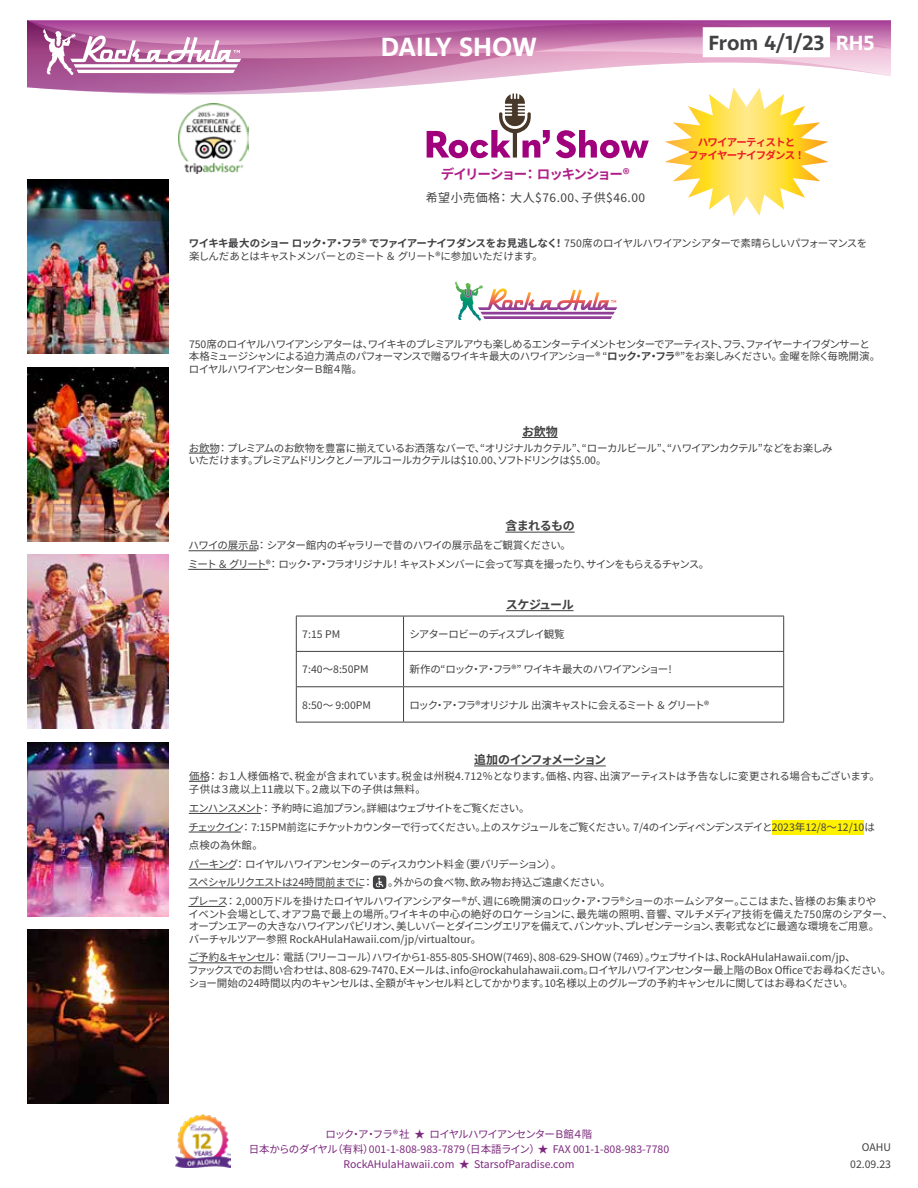
<style>
.page{position:relative;width:918px;height:1188px;background:#fff}
.page>*{position:absolute;margin:0;border:0;box-sizing:border-box;transform-origin:0 0}
.t1{font:600 27px "Ingra";letter-spacing:-.005em;color:#fff}
.t2{font:600 21px "Ingra";color:#414042}
.t3{font:700 13.5px "Source Han Sans JP";letter-spacing:-.105em;color:#b01f88}
.t4{font:12px "Source Han Sans JP";letter-spacing:.04em;color:#414042}
.t5{font:700 12px "Source Han Sans JP";letter-spacing:-.05em;color:#414042}
.t6{font:700 12px "Source Han Sans JP";letter-spacing:-.12em;color:#414042}
.t7{font:10.5px/18.6px "Source Han Sans JP";letter-spacing:-.08em;color:#414042}
.t8{font:10.5px/12.6px "Source Han Sans JP";letter-spacing:-.03em;color:#414042}
.t9{font:10.5px/12.6px "Source Han Sans JP";letter-spacing:-.02em;color:#414042}
.t10{font:10.5px/12.6px "Source Han Sans JP";letter-spacing:-.085em;color:#414042}
.t11{font:10.5px/12.6px "Source Han Sans JP";letter-spacing:-.06em;color:#414042}
.t12{font:10.5px/15px "Source Han Sans JP";color:#7c287d;text-align:center}
.t13{font:10.5px/13.5px "Source Han Sans JP";letter-spacing:.005em;color:#414042}
.t14{font:10.5px/18.6px "Source Han Sans JP";letter-spacing:-.09em;color:#414042}
.t15{font:10.5px "Source Han Sans JP";letter-spacing:-.12em;color:#414042}
.t16{font:10.5px "Source Han Sans JP";letter-spacing:-.11em;color:#414042}
.t17{font:700 10.5px/12.6px "Source Han Sans JP";letter-spacing:-.08em;color:#ed1d24;text-align:center}
.t18{font:10.5px/16.5px "Source Han Sans JP";color:#414042;text-align:right}
.s1{color:#fff}
.s2{font-weight:700}
</style>
<div class="page">
<img style="left:27px;top:555px;width:141px;height:174px">
<img style="left:27px;top:180px;width:141px;height:174px">
<img style="left:27px;top:367px;width:141px;height:174px">
<img style="left:27px;top:930px;width:141px;height:174px">
<img style="left:27px;top:742px;width:141px;height:174px">
<svg style="left:27px;top:20px;width:864px;height:16px;background:#af539d"></svg>
<svg style="left:27px;top:36px;width:864px;height:59px"></svg>
<img style="left:175px;top:1114px;width:56px;height:54px">
<svg style="left:43px;top:29px;width:198px;height:46px"></svg>
<div style="left:772px;top:821px;width:92px;height:14px;background:#fff200"></div>
<svg style="left:665px;top:88px;width:163px;height:128px"></svg>
<hr style="left:522px;top:437px;width:36px;height:1px;background:#414042">
<svg style="left:189px;top:453px;width:28px;height:1px"></svg>
<hr style="left:505px;top:532px;width:70px;height:1px;background:#414042">
<hr style="left:189px;top:551px;width:68px;height:1px;background:#414042">
<hr style="left:188px;top:569px;width:80px;height:1px;background:#414042">
<hr style="left:506px;top:610px;width:68px;height:1px;background:#414042">
<hr style="left:296px;top:616px;width:108px;height:1px;background:#414042">
<hr style="left:296px;top:616px;width:1px;height:35px;background:#414042">
<hr style="left:403px;top:616px;width:1px;height:35px;background:#414042">
<hr style="left:296px;top:651px;width:108px;height:1px;background:#414042">
<hr style="left:296px;top:652px;width:1px;height:34px;background:#414042">
<hr style="left:403px;top:652px;width:1px;height:34px;background:#414042">
<hr style="left:296px;top:686px;width:108px;height:1px;background:#414042">
<hr style="left:296px;top:687px;width:1px;height:35px;background:#414042">
<hr style="left:403px;top:687px;width:1px;height:35px;background:#414042">
<hr style="left:296px;top:722px;width:108px;height:1px;background:#414042">
<hr style="left:404px;top:616px;width:380px;height:1px;background:#414042">
<hr style="left:783px;top:616px;width:1px;height:35px;background:#414042">
<hr style="left:404px;top:651px;width:380px;height:1px;background:#414042">
<hr style="left:783px;top:652px;width:1px;height:34px;background:#414042">
<hr style="left:404px;top:686px;width:380px;height:1px;background:#414042">
<hr style="left:783px;top:687px;width:1px;height:35px;background:#414042">
<hr style="left:404px;top:722px;width:380px;height:1px;background:#414042">
<hr style="left:474px;top:766px;width:132px;height:1px;background:#414042">
<svg style="left:189px;top:781px;width:19px;height:1px"></svg>
<hr style="left:189px;top:813px;width:72px;height:1px;background:#414042">
<hr style="left:189px;top:832px;width:52px;height:1px;background:#414042">
<hr style="left:189px;top:869px;width:46px;height:1px;background:#414042">
<hr style="left:188px;top:888px;width:175px;height:1px;background:#414042">
<hr style="left:188px;top:906px;width:37px;height:1px;background:#414042">
<hr style="left:188px;top:963px;width:85px;height:1px;background:#414042">
<div style="left:373px;top:876px;width:13px;height:13px;background:#414042;border-radius:3px"></div>
<svg style="left:376px;top:878px;width:8px;height:9px"></svg>
<img style="left:179px;top:103px;width:69px;height:71px">
<svg style="left:556px;top:130px;width:93px;height:28px"></svg>
<svg style="left:427px;top:93px;width:123px;height:65px"></svg>
<svg style="left:455px;top:281px;width:162px;height:40px"></svg>
<div style="left:703px;top:27px;width:127px;height:30px;background:#fff"></div>
<h1 class="t1" style="left:381px;top:30px;width:158px">DAILY SHOW</h1>
<h2 class="t2" style="left:708px;top:30px;width:168px">From 4/1/23 <span class="s1">RH5</span></h2>
<p class="t3" style="left:441px;top:167px;width:190px">デイリーショー： ロッキンショー®</p>
<p class="t4" style="left:426px;top:191px;width:221px">希望小売価格： 大人$76.00、子供$46.00</p>
<p class="t17" style="left:688px;top:136px;width:118px">ハワイアーティストと<br>ファイヤーナイフダンス！</p>
<p class="t11" style="left:189px;top:237px;width:680px"><span class="s2">ワイキキ最大のショー ロック・ア・フラ® でファイアーナイフダンスをお見逃しなく！</span> 750席のロイヤルハワイアンシアターで素晴らしいパフォーマンスを楽しんだあとはキャストメンバーとのミート ＆ グリート®に参加いただけます。</p>
<p class="t10" style="left:189px;top:338px;width:693px">750席のロイヤルハワイアンシアターは、ワイキキのプレミアルアウも楽しめるエンターテイメントセンターでアーティスト、フラ、ファイヤーナイフダンサーと本格ミュージシャンによる迫力満点のパフォーマンスで贈るワイキキ最大のハワイアンショー® “<span class="s2">ロック・ア・フラ</span>®”をお楽しみください。金曜を除く毎晩開演。ロイヤルハワイアンセンターＢ館４階。</p>
<p class="t5" style="left:522px;top:425px;width:37px">お飲物</p>
<p class="t7" style="left:189px;top:442px;width:645px;line-height:12.6px">お飲物： プレミアムのお飲物を豊富に揃えているお洒落なバーで、“オリジナルカクテル”、“ローカルビール”、“ハワイアンカクテル”などをお楽しみいただけます。プレミアムドリンクとノーアルコールカクテルは$10.00、ソフトドリンクは$5.00。</p>
<p class="t5" style="left:505px;top:519px;width:71px">含まれるもの</p>
<p class="t14" style="left:188px;top:536px;width:523px">ハワイの展示品： シアター館内のギャラリーで昔のハワイの展示品をご観賞ください。<br>ミート ＆ グリート®： ロック・ア・フラオリジナル！ キャストメンバーに会って写真を撮ったり、サインをもらえるチャンス。</p>
<p class="t5" style="left:506px;top:598px;width:69px">スケジュール</p>
<p class="t11" style="left:302px;top:628px;width:39px">7:15 PM</p>
<p class="t7" style="left:409px;top:625px;width:157px">シアターロビーのディスプレイ観覧</p>
<p class="t11" style="left:302px;top:663px;width:68px">7:40〜8:50PM</p>
<p class="t16" style="left:410px;top:663px;width:264px">新作の“ロック・ア・フラ®” ワイキキ最大のハワイアンショー!</p>
<p class="t11" style="left:302px;top:699px;width:70px">8:50〜 9:00PM</p>
<p class="t15" style="left:409px;top:699px;width:301px">ロック・ア・フラ®オリジナル 出演キャストに会えるミート ＆ グリート®</p>
<p class="t6" style="left:474px;top:753px;width:134px">追加のインフォメーション</p>
<p class="t13" style="left:189px;top:769px;width:693px">価格： お１人様価格で、税金が含まれています。税金は州税4.712％となります。価格、内容、出演アーティストは予告なしに変更される場合もございます。子供は３歳以上11歳以下。２歳以下の子供は無料。</p>
<p class="t7" style="left:188px;top:799px;width:688px">エンハンスメント： 予約時に追加プラン。詳細はウェブサイトをご覧ください。<br>チェックイン： 7:15PM前迄にチケットカウンターで行ってください。上のスケジュールをご覧ください。7/4のインディペンデンスデイと2023年12/8～12/10は点検の為休館。<br>パーキング： ロイヤルハワイアンセンターのディスカウント料金（要バリデーション）。<br>スペシャルリクエストは24時間前までに：</p>
<p class="t8" style="left:188px;top:873px;width:689px;line-height:18.6px;text-indent:200px">。外からの食べ物、飲み物お持込ご遠慮ください。<br>プレース： 2,000万ドルを掛けたロイヤルハワイアンシアター®が、週に6晩開演のロック・ア・フラ®ショーのホームシアター。ここはまた、皆様のお集まりや</p>
<p class="t8" style="left:189px;top:908px;width:706px">イベント会場として、オアフ島で最上の場所。ワイキキの中心の絶好のロケーションに、最先端の照明、音響、マルチメディア技術を備えた750席のシアター、オープンエアーの大きなハワイアンパビリオン、美しいバーとダイニングエリアを備えて、バンケット、プレゼンテーション、表彰式などに最適な環境をご用意。<br>バーチャルツアー参照 RockAHulaHawaii.com/jp/virtualtour。</p>
<p class="t9" style="left:188px;top:951px;width:704px">ご予約＆キャンセル： 電話（フリーコール）ハワイから1-855-805-SHOW(7469)、808-629-SHOW（7469）。ウェブサイトは、RockAHulaHawaii.com/jp、<br>ファックスでのお問い合わせは、808-629-7470、Eメールは、info@rockahulahawaii.com。ロイヤルハワイアンセンター最上階のBox Officeでお尋ねください。ショー開始の24時間以内のキャンセルは、全額がキャンセル料としてかかります。10名様以上のグループの予約キャンセルに関してはお尋ねください。</p>
<p class="t12" style="left:249px;top:1127px;width:422px">ロック・ア・フラ®社 ★ ロイヤルハワイアンセンターＢ館４階<br>日本からのダイヤル（有料）001-1-808-983-7879（日本語ライン）★ FAX 001-1-808-983-7780<br>RockAHulaHawaii.com ★ StarsofParadise.com</p>
<p class="t18" style="left:850px;top:1139px;width:42px">OAHU<br>02.09.23</p>
</div>
